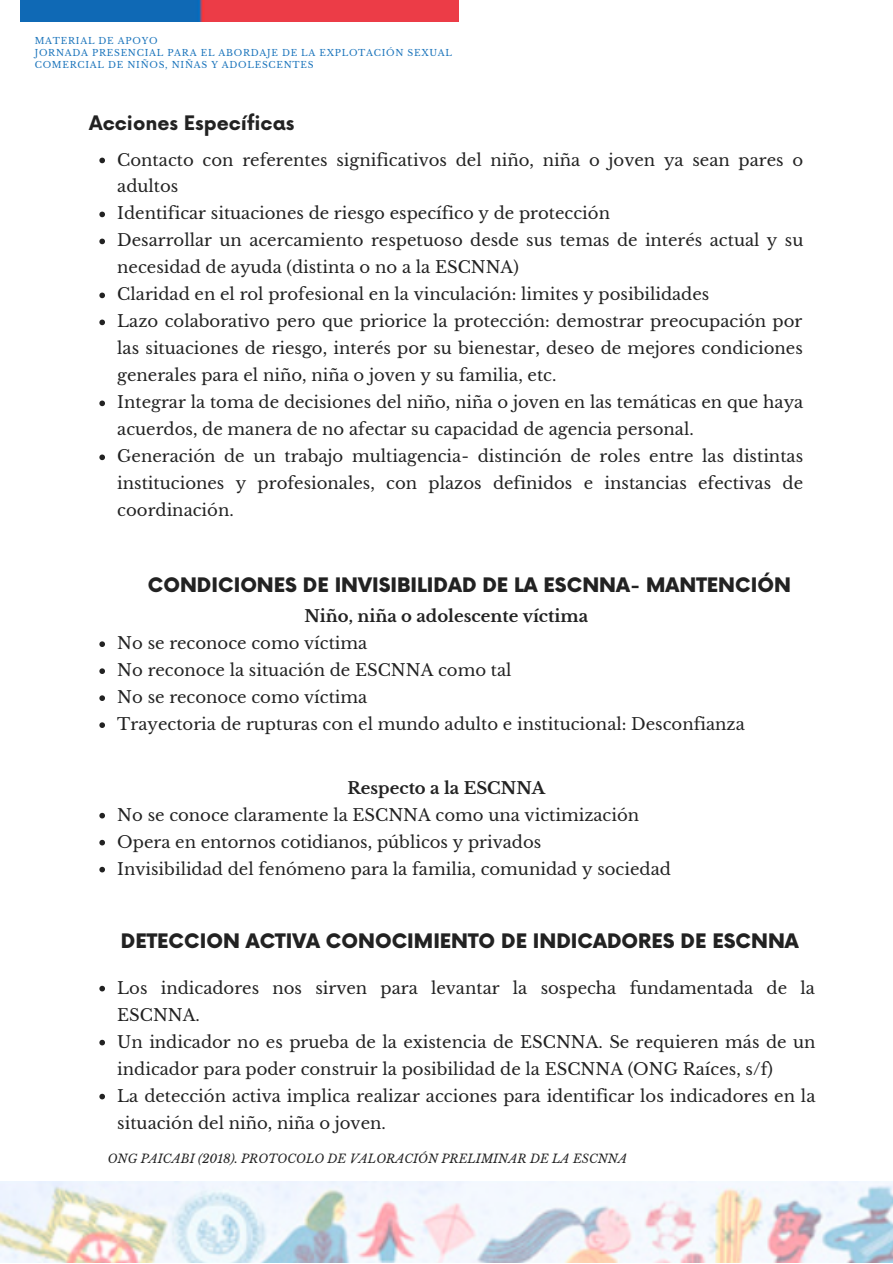
<style>
.page{position:relative;width:893px;height:1264px;background:#fff}
.page>*{position:absolute;margin:0;border:0;box-sizing:border-box;transform-origin:0 0}
.t1{font:900 19.5px "Now";color:#222}
.t2{font:700 19.5px "Now";color:#222}
.t3{font:16.5px/27px "Libre Baskerville";color:#222}
.t4{font:700 16.5px "Libre Baskerville";color:#222}
.t5{font:italic 12px "Libre Baskerville";color:#222}
.t6{font:9px/12px "Libre Baskerville";letter-spacing:.08em;color:#1c75bc}
</style>
<div class="page">
<img style="left:0;top:1181px;width:892px;height:81px">
<img style="left:21px;top:0;width:437px;height:21px">
<svg style="left:99px;top:158px;width:6px;height:5px"></svg>
<svg style="left:99px;top:212px;width:6px;height:5px"></svg>
<svg style="left:99px;top:238px;width:6px;height:6px"></svg>
<svg style="left:99px;top:292px;width:6px;height:6px"></svg>
<svg style="left:99px;top:319px;width:6px;height:6px"></svg>
<svg style="left:99px;top:400px;width:6px;height:6px"></svg>
<svg style="left:99px;top:454px;width:6px;height:6px"></svg>
<svg style="left:99px;top:641px;width:6px;height:6px"></svg>
<svg style="left:99px;top:668px;width:6px;height:6px"></svg>
<svg style="left:99px;top:695px;width:6px;height:6px"></svg>
<svg style="left:99px;top:722px;width:6px;height:6px"></svg>
<svg style="left:99px;top:812px;width:6px;height:6px"></svg>
<svg style="left:99px;top:839px;width:6px;height:6px"></svg>
<svg style="left:99px;top:866px;width:6px;height:6px"></svg>
<svg style="left:99px;top:985px;width:6px;height:6px"></svg>
<svg style="left:99px;top:1039px;width:6px;height:6px"></svg>
<svg style="left:99px;top:1093px;width:6px;height:6px"></svg>
<p class="t6" style="left:35px;top:35px;width:419px">MATERIAL DE APOYO<br>JORNADA PRESENCIAL PARA EL ABORDAJE DE LA EXPLOTACIÓN SEXUAL<br>COMERCIAL DE NIÑOS, NIÑAS Y ADOLESCENTES</p>
<p class="t2" style="left:89px;top:113px;width:206px">Acciones Específicas</p>
<p class="t3" style="left:117px;top:146px;width:687px">Contacto con referentes significativos del niño, niña o joven ya sean pares o adultos<br>Identificar situaciones de riesgo específico y de protección<br>Desarrollar un acercamiento respetuoso desde sus temas de interés actual y su necesidad de ayuda (distinta o no a la ESCNNA)<br>Claridad en el rol profesional en la vinculación: limites y posibilidades<br>Lazo colaborativo pero que priorice la protección: demostrar preocupación por las situaciones de riesgo, interés por su bienestar, deseo de mejores condiciones generales para el niño, niña o joven y su familia, etc.<br>Integrar la toma de decisiones del niño, niña o joven en las temáticas en que haya acuerdos, de manera de no afectar su capacidad de agencia personal.<br>Generación de un trabajo multiagencia- distinción de roles entre las distintas instituciones y profesionales, con plazos definidos e instancias efectivas de coordinación.</p>
<p class="t1" style="left:148px;top:575px;width:644px">CONDICIONES DE INVISIBILIDAD DE LA ESCNNA- MANTENCIÓN</p>
<p class="t4" style="left:304px;top:606px;width:285px">Niño, niña o adolescente víctima</p>
<p class="t3" style="left:117px;top:630px;width:629px">No se reconoce como víctima<br>No reconoce la situación de ESCNNA como tal<br>No se reconoce como víctima<br>Trayectoria de rupturas con el mundo adulto e institucional: Desconfianza</p>
<p class="t4" style="left:347px;top:777px;width:199px">Respecto a la ESCNNA</p>
<p class="t3" style="left:117px;top:801px;width:555px">No se conoce claramente la ESCNNA como una victimización<br>Opera en entornos cotidianos, públicos y privados<br>Invisibilidad del fenómeno para la familia, comunidad y sociedad</p>
<p class="t1" style="left:121px;top:930px;width:679px">DETECCION ACTIVA CONOCIMIENTO DE INDICADORES DE ESCNNA</p>
<p class="t3" style="left:117px;top:974px;width:699px">Los indicadores nos sirven para levantar la sospecha fundamentada de la ESCNNA.<br>Un indicador no es prueba de la existencia de ESCNNA. Se requieren más de un indicador para poder construir la posibilidad de la ESCNNA (ONG Raíces, s/f)<br>La detección activa implica realizar acciones para identificar los indicadores en la situación del niño, niña o joven.</p>
<p class="t5" style="left:108px;top:1151px;width:521px">ONG PAICABI (2018). PROTOCOLO DE VALORACIÓN PRELIMINAR DE LA ESCNNA</p>
</div>
